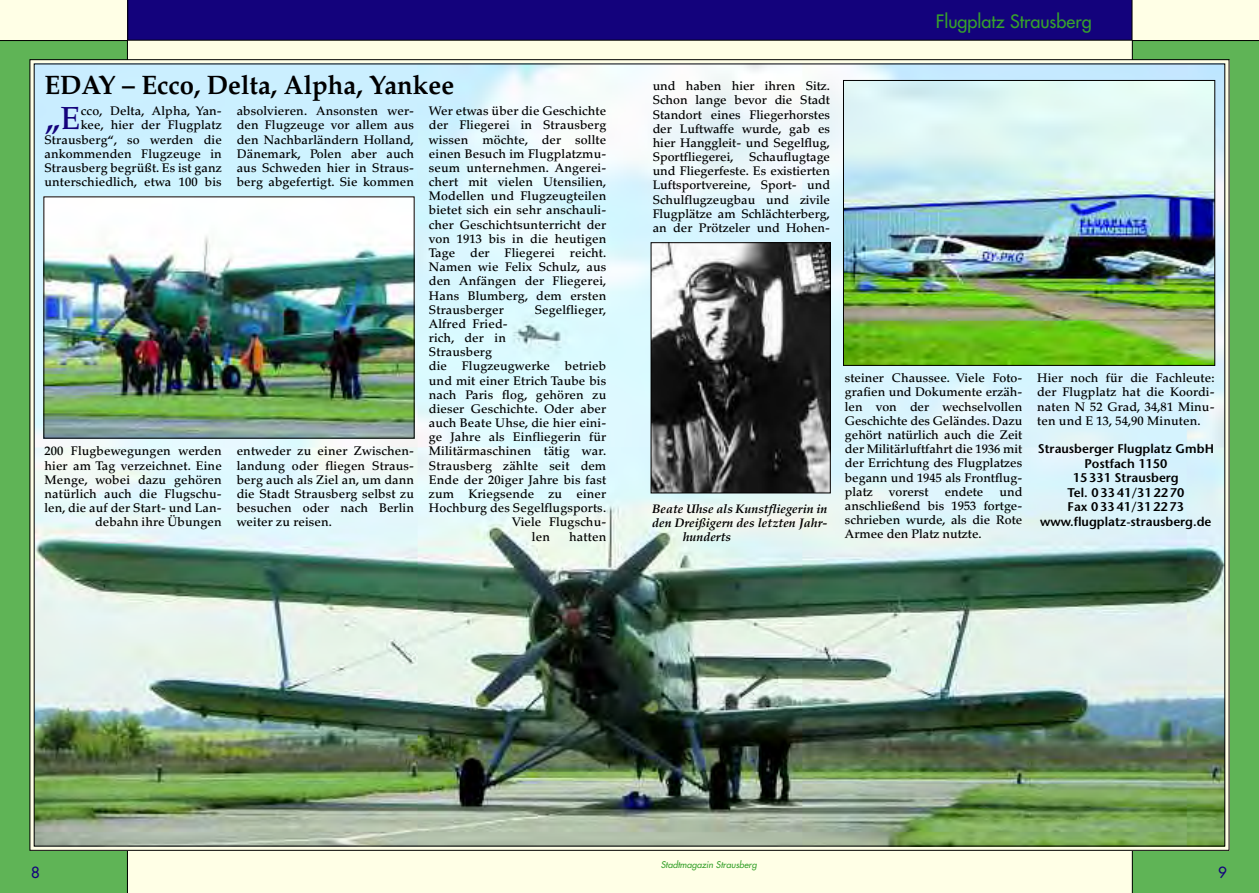
<style>
.page{position:relative;width:1259px;height:893px;background:#fff}
.page>*{position:absolute;margin:0;border:0;box-sizing:border-box;transform-origin:0 0}
.t1{font:500 31.8px "Palatino";color:#13027c}
.t2{font:700 26.7px "Palatino";color:#000;scale:.96 1}
.t3{font:18px "Futura";color:#37a12c}
.t4{font:15px "Futura";color:#13027c}
.t5{font:600 12.6px/14.5px "Stone Sans";color:#000;text-align:center}
.t6{font:500 12.45px/14.1px "Palatino";letter-spacing:.01em;color:#000;text-align:justify}
.t7{font:italic 700 12.45px "Palatino";color:#000}
.t8{font:italic 9px "Futura";color:#37a12c}
</style>
<div class="page">
<div style="left:0;top:0;width:642px;height:893px;background:#ffffe6"></div>
<div style="left:617px;top:0;width:642px;height:893px;background:#ffffe6"></div>
<div style="left:128px;top:0;width:1004px;height:40px;background:#13027c"></div>
<svg style="left:1132px;top:40px;width:127px;height:853px;background:#5a9e54"></svg>
<svg style="left:0;top:40px;width:128px;height:853px;background:#569f4e"></svg>
<img style="left:36px;top:66px;width:1187px;height:778px">
<img style="left:46px;top:199px;width:366px;height:237px">
<img style="left:845px;top:82px;width:368px;height:282px">
<div style="left:843px;top:80px;width:372px;height:286px;border:1px solid #000"></div>
<img style="left:653px;top:244px;width:175px;height:247px">
<div style="left:651px;top:242px;width:179px;height:251px;border:1px solid #000"></div>
<h2 class="t2" style="left:44px;top:74px;width:428px">EDAY – Ecco, Delta, Alpha, Yankee</h2>
<p class="t6" style="left:44px;top:105px;width:179px;text-align:right">cco, Delta, Alpha, Yan-<br>kee, hier der Flugplatz<br>Strausberg“, so werden die ankommenden Flugzeuge in<br>Strausberg begrüßt. Es ist ganz unterschiedlich, etwa 100 bis</p>
<h1 class="t1" style="left:44px;top:106px;width:38px">„E</h1>
<p class="t6" style="left:237px;top:105px;width:179px">absolvieren. Ansonsten wer&shy;den Flugzeuge vor allem aus den Nachbarländern Holland, Dänemark, Polen aber auch aus Schweden hier in Straus&shy;berg abgefertigt. Sie kommen</p>
<p class="t6" style="left:44px;top:445px;width:179px;text-align:right">200 Flugbewegungen werden hier am Tag verzeichnet. Eine<br>Menge, wobei dazu gehören natürlich auch die Flugschu&shy;len, die auf der Start- und Lan&shy;debahn ihre Übungen</p>
<p class="t6" style="left:237px;top:445px;width:179px">entweder zu einer Zwischen&shy;landung oder fliegen Straus&shy;berg auch als Ziel an, um dann die Stadt Strausberg selbst zu besuchen oder nach Berlin weiter zu reisen.</p>
<p class="t6" style="left:429px;top:105px;width:179px">Wer etwas über die Geschichte der Fliegerei in Strausberg wissen möchte, der sollte einen Besuch im Flugplatzmu&shy;seum unternehmen. Angerei&shy;chert mit vielen Utensilien, Modellen und Flugzeugteilen bietet sich ein sehr anschauli&shy;cher Geschichtsunterricht der von 1913 bis in die heutigen Tage der Fliegerei reicht.<br>Namen wie Felix Schulz, aus den Anfängen der Fliegerei, Hans Blumberg, dem ersten Strausberger</p>
<p class="t6" style="left:535px;top:304px;width:73px">Segelflieger,</p>
<p class="t6" style="left:429px;top:318px;width:80px">Alfred Fried-</p>
<p class="t6" style="left:429px;top:332px;width:78px">rich, der in</p>
<p class="t6" style="left:429px;top:346px;width:65px">Strausberg</p>
<p class="t6" style="left:429px;top:360px;width:179px">die Flugzeugwerke betrieb</p>
<p class="t6" style="left:429px;top:375px;width:179px">und mit einer Etrich Taube bis</p>
<p class="t6" style="left:429px;top:389px;width:179px">nach Paris flog, gehören zu</p>
<p class="t6" style="left:429px;top:403px;width:179px">dieser Geschichte. Oder aber</p>
<p class="t6" style="left:429px;top:417px;width:179px">auch Beate Uhse, die hier eini-</p>
<p class="t6" style="left:429px;top:431px;width:179px">ge Jahre als Einfliegerin für</p>
<p class="t6" style="left:429px;top:445px;width:179px">Militärmaschinen tätig war.</p>
<p class="t6" style="left:429px;top:460px;width:179px">Strausberg zählte seit dem</p>
<p class="t6" style="left:429px;top:474px;width:179px">Ende der 20iger Jahre bis fast</p>
<p class="t6" style="left:429px;top:488px;width:179px">zum Kriegsende zu einer</p>
<p class="t6" style="left:429px;top:502px;width:179px">Hochburg des Segelflugsports.</p>
<p class="t6" style="left:512px;top:516px;width:96px">Viele Flugschu-</p>
<p class="t6" style="left:532px;top:531px;width:19px">len</p>
<p class="t6" style="left:569px;top:531px;width:39px">hatten</p>
<p class="t6" style="left:653px;top:80px;width:179px">und haben hier ihren Sitz.<br>Schon lange bevor die Stadt Standort eines Fliegerhorstes der Luftwaffe wurde, gab es hier Hanggleit- und Segelflug, Sportfliegerei,</p>
<p class="t6" style="left:653px;top:151px;width:179px;text-indent:96px">Schauflugtage und Fliegerfeste. Es existierten Luftsportvereine, Sport- und Schulflugzeugbau und zivile Flugplätze am Schlächterberg, an der Prötzeler und Hohen-</p>
<h3 class="t3" style="left:936px;top:14px;width:157px">Flugplatz Strausberg</h3>
<p class="t7" style="left:652px;top:504px;width:177px">Beate Uhse als Kunstfliegerin in</p>
<p class="t7" style="left:652px;top:518px;width:177px">den Dreißigern des letzten Jahr-</p>
<p class="t7" style="left:682px;top:532px;width:50px">hunderts</p>
<p class="t6" style="left:845px;top:372px;width:179px">steiner Chaussee. Viele Foto&shy;grafien und Dokumente erzäh&shy;len von der wechselvollen Geschichte des Geländes. Dazu gehört natürlich auch die Zeit der Militärluftfahrt die 1936 mit der Errichtung des Flugplatzes begann und 1945 als Frontflug&shy;platz</p>
<p class="t6" style="left:845px;top:486px;width:179px;text-indent:154px">und anschließend bis 1953 fortge&shy;schrieben wurde, als die Rote Armee den Platz nutzte.</p>
<p class="t6" style="left:889px;top:486px;width:41px">vorerst</p>
<p class="t6" style="left:944px;top:486px;width:40px">endete</p>
<p class="t6" style="left:1037px;top:372px;width:179px">Hier noch für die Fachleute: der Flugplatz hat die Koordi&shy;naten N 52 Grad, 34,81 Minu&shy;ten und E 13, 54,90 Minuten.</p>
<p class="t5" style="left:1037px;top:443px;width:178px">Strausberger Flugplatz GmbH<br>Postfach 1150<br>15 331 Strausberg<br>Tel. 0 33 41/31 22 70<br>Fax 0 33 41/31 22 73 www.flugplatz-strausberg.de</p>
<p class="t4" style="left:31px;top:866px;width:10px">8</p>
<p class="t8" style="left:661px;top:860px;width:97px">Stadtmagazin Strausberg</p>
<p class="t4" style="left:1218px;top:866px;width:10px">9</p>
</div>
